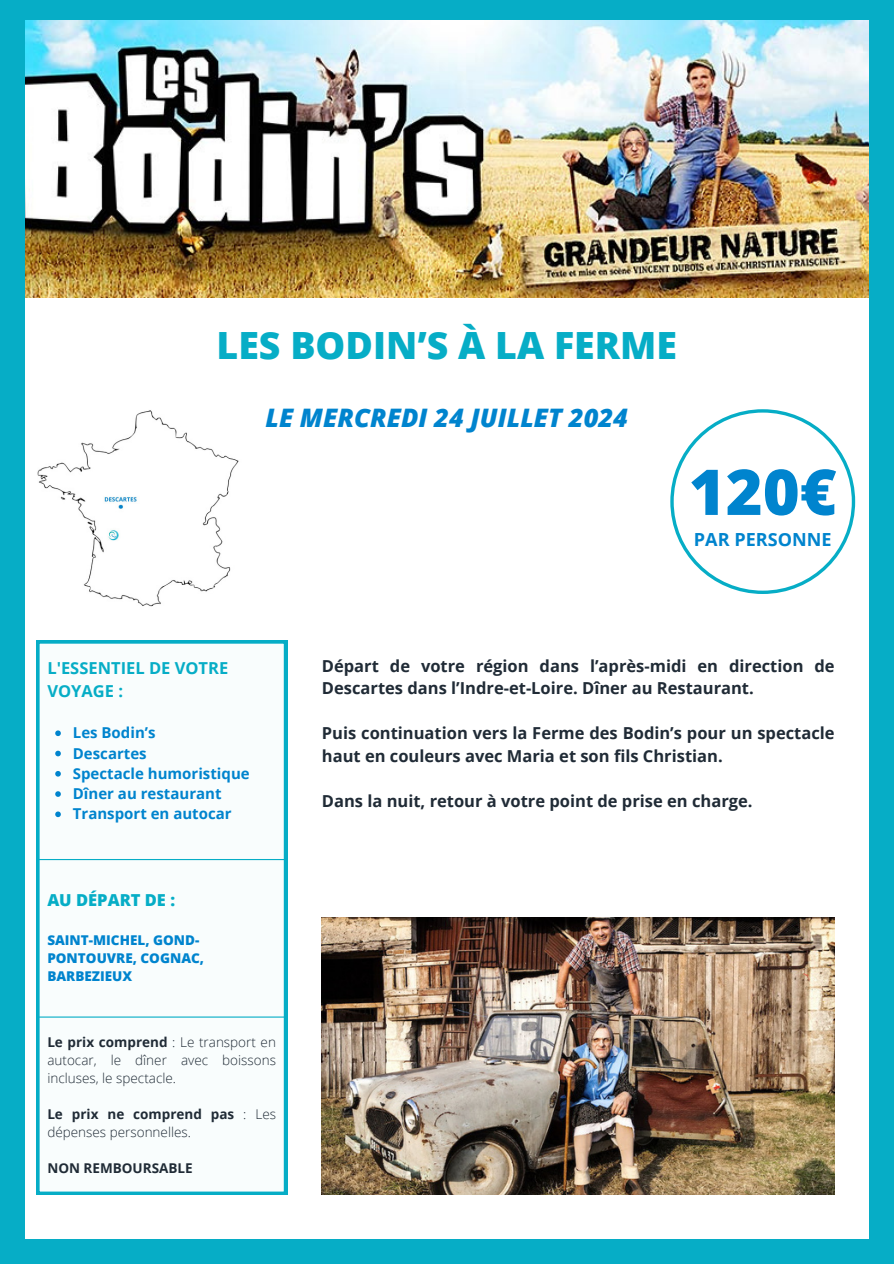
<style>
.page{position:relative;width:894px;height:1264px;background:#fff}
.page>*{position:absolute;margin:0;border:0;box-sizing:border-box;transform-origin:0 0}
.t1{font:800 63.15px "Open Sans";color:#0084ce}
.t2{font:800 37.5px "Open Sans";color:#06adc6}
.t3{font:italic 800 25.5px "Open Sans";color:#0084ce}
.t4{font:700 18px "Open Sans";color:#0084ce}
.t5{font:700 16.5px/22.5px "Open Sans";color:#202b36}
.t6{font:700 16.5px/22.5px "Open Sans";color:#06adc6}
.t7{font:800 16.5px "Open Sans";color:#06adc6}
.t8{font:700 15px/20.2px "Open Sans";color:#0084ce}
.t9{font:300 13.5px/18px "Open Sans";color:#202b36;text-align:justify}
.t10{font:800 13.5px/18px "Open Sans";color:#0084ce}
.t11{font:700 13.5px "Open Sans";color:#202b36}
.s1{font-weight:700}
</style>
<div class="page">
<img style="left:24px;top:20px;width:845px;height:278px">
<svg style="left:670px;top:409px;width:184px;height:185px"></svg>
<img style="left:322px;top:917px;width:512px;height:277px">
<div style="left:0;top:0;width:24px;height:1263px;background:#06adc6"></div>
<div style="left:869px;top:0;width:24px;height:1263px;background:#06adc6"></div>
<div style="left:12px;top:0;width:869px;height:20px;background:#06adc6"></div>
<div style="left:12px;top:1239px;width:869px;height:24px;background:#06adc6"></div>
<svg style="left:36px;top:640px;width:251px;height:554px"></svg>
<hr style="left:36px;top:859px;width:251px;height:1px;background:#06adc6">
<hr style="left:36px;top:1016px;width:251px;height:1px;background:#06adc6">
<img style="left:37px;top:410px;width:202px;height:197px">
<svg style="left:55px;top:730px;width:6px;height:6px"></svg>
<svg style="left:55px;top:750px;width:6px;height:6px"></svg>
<svg style="left:55px;top:771px;width:6px;height:5px"></svg>
<svg style="left:55px;top:791px;width:6px;height:5px"></svg>
<svg style="left:55px;top:811px;width:6px;height:6px"></svg>
<h2 class="t2" style="left:216px;top:317px;width:462px">LES BODIN’S À LA FERME</h2>
<h3 class="t3" style="left:265px;top:398px;width:364px">LE MERCREDI 24 JUILLET 2024</h3>
<h1 class="t1" style="left:688px;top:444px;width:150px">120€</h1>
<p class="t4" style="left:693px;top:527px;width:139px">PAR PERSONNE</p>
<p class="t6" style="left:47px;top:656px;width:182px">L'ESSENTIEL DE VOTRE<br>VOYAGE :</p>
<p class="t8" style="left:73px;top:722px;width:178px">Les Bodin’s<br>Descartes<br>Spectacle humoristique<br>Dîner au restaurant<br>Transport en autocar</p>
<p class="t7" style="left:47px;top:887px;width:129px">AU DÉPART DE :</p>
<p class="t10" style="left:47px;top:930px;width:158px">SAINT-MICHEL, GOND-<br>PONTOUVRE, COGNAC,<br>BARBEZIEUX</p>
<p class="t5" style="left:322px;top:654px;width:514px">Départ de votre région dans l’après-midi en direction de<br>Descartes dans l’Indre-et-Loire. Dîner au Restaurant.</p>
<p class="t5" style="left:322px;top:721px;width:514px">Puis continuation vers la Ferme des Bodin’s pour un spectacle haut en couleurs avec Maria et son fils Christian.</p>
<p class="t5" style="left:322px;top:789px;width:432px">Dans la nuit, retour à votre point de prise en charge.</p>
<p class="t9" style="left:47px;top:1032px;width:230px"><span class="s1">Le prix comprend</span> : Le transport en autocar, le dîner avec boissons incluses, le spectacle.</p>
<p class="t9" style="left:47px;top:1104px;width:230px"><span class="s1">Le prix ne comprend pas</span> : Les dépenses personnelles.</p>
<p class="t11" style="left:47px;top:1158px;width:147px">NON REMBOURSABLE</p>
</div>
